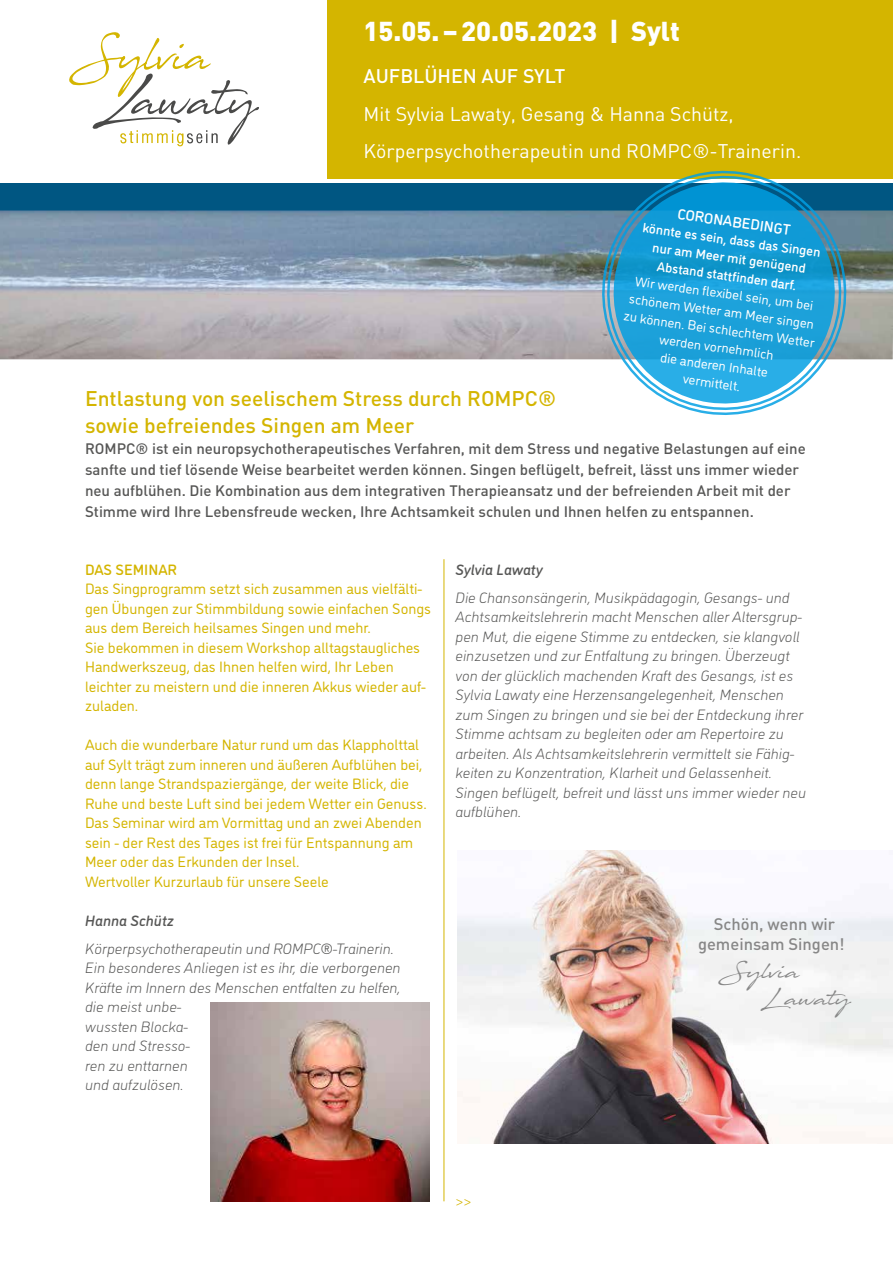
<style>
.page{position:relative;width:893px;height:1263px;background:#fff}
.page>*{position:absolute;margin:0;border:0;box-sizing:border-box;transform-origin:0 0}
.t1{font:900 27px "DIN";color:#fff}
.t2{font:500 21px/27px "DIN";color:#d4b500}
.t3{font:21px/27px "Javacom";color:#878787}
.t4{font:19.5px/37.5px "DIN";color:#fff}
.t5{font:500 19.5px "DIN";color:#fff}
.t6{font:500 16.5px/19.5px "DIN";color:#878787;text-align:center}
.t7{font:italic 300 15px/19.5px "DI Nosaur";color:#575756}
.t8{font:15px/19.5px "DI Nosaur";color:#d4b500}
.t9{font:500 15px/21px "DIN";color:#575756}
.t10{font:italic 500 15px "DI Nosaur";color:#575756}
.t11{font:500 15px "DI Nosaur";color:#fff}
.t12{font:500 15px "DI Nosaur";color:#d4b500}
.t13{font:300 15px "DI Nosaur";color:#d4b500}
.t14{font:13.5px/18px "DI Nosaur";color:#fff;text-align:center}
.t15{font:500 13.5px/18px "DI Nosaur";color:#fff;text-align:center}
</style>
<div class="page">
<div style="left:327px;top:0;width:566px;height:179px;background:#d4b500"></div>
<div style="left:0;top:183px;width:893px;height:30px;background:#005682"></div>
<svg style="left:69px;top:32px;width:190px;height:114px"></svg>
<hr style="left:444px;top:559px;width:1px;height:642px;background:#d4b500">
<img style="left:211px;top:1003px;width:219px;height:199px">
<img style="left:0;top:210px;width:893px;height:149px">
<img style="left:457px;top:850px;width:436px;height:293px">
<svg style="left:592px;top:210px;width:264px;height:150px;background:#8e979b"></svg>
<svg style="left:598px;top:170px;width:253px;height:245px"></svg>
<h1 class="t1" style="left:364px;top:13px;width:318px">15.05. – 20.05.2023 | Sylt</h1>
<h3 class="t5" style="left:364px;top:64px;width:203px">AUFBLÜHEN AUF SYLT</h3>
<h3 class="t4" style="left:364px;top:94px;width:439px">Mit Sylvia Lawaty, Gesang &amp; Hanna Schütz,<br>Körperpsychotherapeutin und ROMPC®-Trainerin.</h3>
<p class="t11" style="left:679px;top:203px;width:116px;rotate:8deg">CORONABEDINGT</p>
<p class="t15" style="left:644px;top:218px;width:181px;rotate:8deg">könnte es sein, dass das Singen nur am Meer mit genügend<br>Abstand stattfi nden darf.</p>
<p class="t14" style="left:630px;top:270px;width:194px;rotate:8deg">Wir werden fl exibel sein, um bei schönem Wetter am Meer singen zu können. Bei schlechtem Wetter werden vornehmlich<br>die anderen Inhalte<br>vermittelt.</p>
<h2 class="t2" style="left:85px;top:385px;width:473px">Entlastung von seelischem Stress durch ROMPC® sowie befreiendes Singen am Meer</h2>
<p class="t9" style="left:85px;top:438px;width:722px">ROMPC® ist ein neuropsychotherapeutisches Verfahren, mit dem Stress und negative Belastungen auf eine sanfte und tief lösende Weise bearbeitet werden können. Singen beflügelt, befreit, lässt uns immer wieder neu aufblühen. Die Kombination aus dem integrativen Therapieansatz und der befreienden Arbeit mit der Stimme wird Ihre Lebensfreude wecken, Ihre Achtsamkeit schulen und Ihnen helfen zu entspannen.</p>
<p class="t12" style="left:85px;top:559px;width:94px">DAS SEMINAR</p>
<p class="t8" style="left:85px;top:578px;width:348px">Das Singprogramm setzt sich zusammen aus vielfälti&shy;gen Übungen zur Stimmbildung sowie einfachen Songs aus dem Bereich heilsames Singen und mehr.<br>Sie bekommen in diesem Workshop alltagstaugliches Handwerkszeug, das Ihnen helfen wird, Ihr Leben leichter zu meistern und die inneren Akkus wieder auf&shy;zuladen.</p>
<p class="t8" style="left:85px;top:734px;width:343px">Auch die wunderbare Natur rund um das Klappholttal auf Sylt trägt zum inneren und äußeren Aufblühen bei, denn lange Strandspaziergänge, der weite Blick, die Ruhe und beste Luft sind bei jedem Wetter ein Genuss.<br>Das Seminar wird am Vormittag und an zwei Abenden sein - der Rest des Tages ist frei für Entspannung am Meer oder das Erkunden der Insel.<br>Wertvoller Kurzurlaub für unsere Seele</p>
<p class="t10" style="left:85px;top:910px;width:91px">Hanna Schütz</p>
<p class="t7" style="left:85px;top:938px;width:317px">Körperpsychotherapeutin und ROMPC®-Trainerin.<br>Ein besonderes Anliegen ist es ihr, die verborgenen<br>Kräfte im Innern des Menschen entfalten zu helfen, die meist unbe-<br>wussten Blocka-<br>den und Stresso-<br>ren zu enttarnen<br>und aufzulösen.</p>
<p class="t10" style="left:455px;top:559px;width:89px">Sylvia Lawaty</p>
<p class="t7" style="left:455px;top:587px;width:352px">Die Chansonsängerin, Musikpädagogin, Gesangs- und Achtsamkeitslehrerin macht Menschen aller Altersgrup&shy;pen Mut, die eigene Stimme zu entdecken, sie klangvoll einzusetzen und zur Entfaltung zu bringen. Überzeugt von der glücklich machenden Kraft des Gesangs, ist es Sylvia Lawaty eine Herzensangelegenheit, Menschen zum Singen zu bringen und sie bei der Entdeckung ihrer Stimme achtsam zu begleiten oder am Repertoire zu arbeiten. Als Achtsamkeitslehrerin vermittelt sie Fähig&shy;keiten zu Konzentration, Klarheit und Gelassenheit.<br>Singen beflügelt, befreit und lässt uns immer wieder neu aufblühen.</p>
<p class="t6" style="left:698px;top:914px;width:148px">Schön, wenn wir gemeinsam Singen!</p>
<h2 class="t3" style="left:762px;top:956px;width:90px;text-indent:-44px">Sylvia<br>Lawaty</h2>
<p class="t13" style="left:455px;top:1191px;width:18px">&gt;&gt;</p>
</div>
